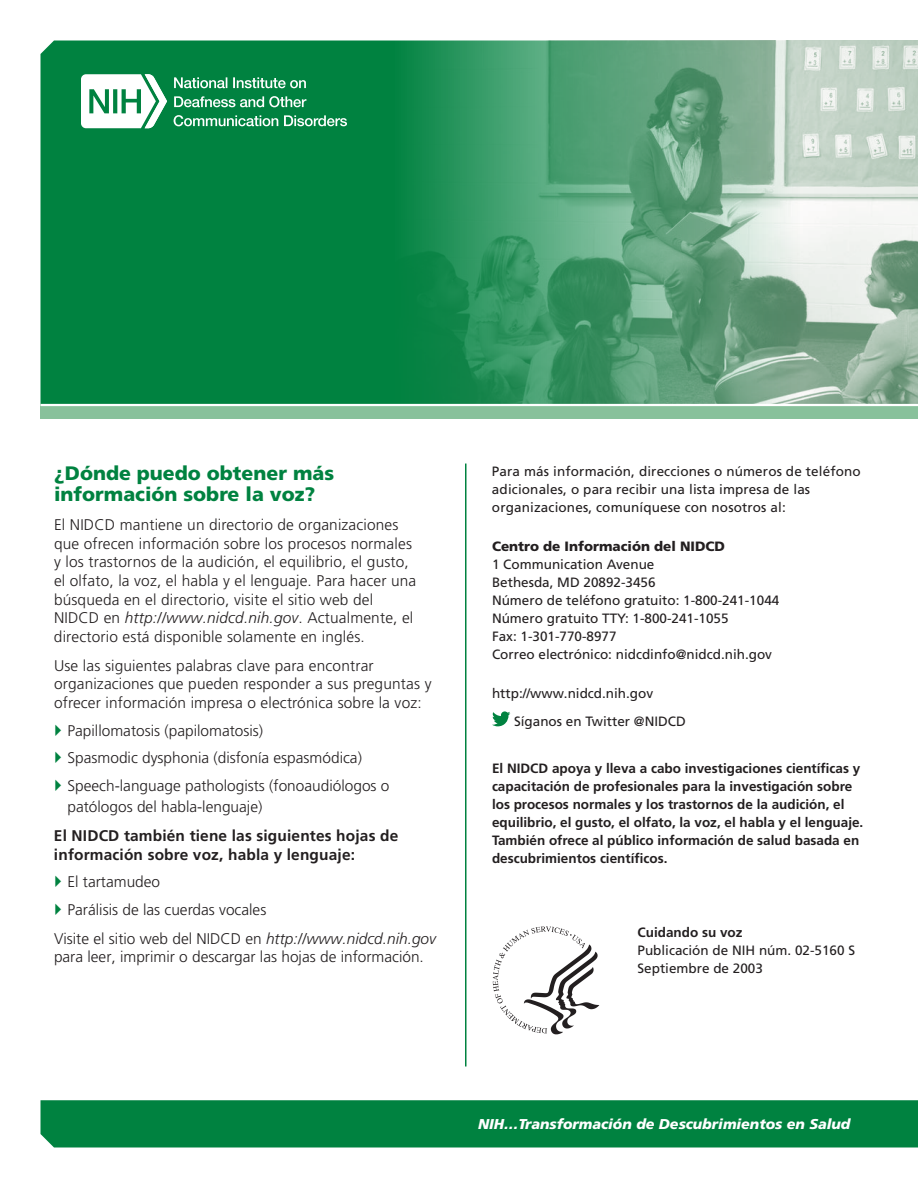
<style>
.page{position:relative;width:918px;height:1188px;background:#fff}
.page>*{position:absolute;margin:0;border:0;box-sizing:border-box;transform-origin:0 0}
.t1{font:900 19.5px/21px "Frutiger LT Std";color:#008240}
.t2{font:300 15.45px/18.6px "Frutiger LT Std";letter-spacing:.01em;color:#231f20}
.t3{font:700 15.45px/18.6px "Frutiger LT Std";letter-spacing:.01em;color:#231f20}
.t4{font:italic 900 14.25px "Frutiger LT Std";color:#fff}
.t5{font:13.5px/18px "Frutiger LT Std";color:#231f20}
.t6{font:700 13.5px/18px "Frutiger LT Std";color:#231f20}
.t7{font:900 13.5px "Frutiger LT Std";color:#231f20}
.s1{font-style:italic}
</style>
<div class="page">
<div style="left:40px;top:40px;width:350px;height:364px;background:#008240"></div>
<div style="left:40px;top:1100px;width:878px;height:48px;background:#008240"></div>
<img style="left:390px;top:40px;width:528px;height:364px">
<div style="left:40px;top:405px;width:878px;height:13px;background:#88c19b"></div>
<hr style="left:40px;top:404px;width:878px;height:2px;background:#fff">
<svg style="left:81px;top:74px;width:86px;height:54px"></svg>
<svg style="left:174px;top:115px;width:173px;height:11px"></svg>
<svg style="left:174px;top:96px;width:132px;height:11px"></svg>
<svg style="left:174px;top:77px;width:132px;height:11px"></svg>
<hr style="left:465px;top:464px;width:1px;height:603px;background:#008240">
<svg style="left:492px;top:711px;width:18px;height:15px"></svg>
<svg style="left:493px;top:926px;width:106px;height:108px"></svg>
<h2 class="t1" style="left:54px;top:463px;width:282px">¿Dónde puedo obtener más información sobre la voz?</h2>
<p class="t2" style="left:54px;top:516px;width:364px">El NIDCD mantiene un directorio de organizaciones que ofrecen información sobre los procesos normales y los trastornos de la audición, el equilibrio, el gusto, el olfato, la voz, el habla y el lenguaje. Para hacer una búsqueda en el directorio, visite el sitio web del NIDCD en <span class="s1">http://www.nidcd.nih.gov</span>. Actualmente, el directorio está disponible solamente en inglés.</p>
<p class="t2" style="left:54px;top:656px;width:379px">Use las siguientes palabras clave para encontrar organizaciones que pueden responder a sus preguntas y ofrecer información impresa o electrónica sobre la voz:</p>
<p class="t2" style="left:68px;top:721px;width:197px">Papillomatosis (papilomatosis)</p>
<p class="t2" style="left:68px;top:749px;width:296px">Spasmodic dysphonia (disfonía espasmódica)</p>
<p class="t2" style="left:68px;top:775px;width:323px;line-height:21px">Speech-language pathologists (fonoaudiólogos o patólogos del habla-lenguaje)</p>
<p class="t3" style="left:54px;top:826px;width:346px">El NIDCD también tiene las siguientes hojas de información sobre voz, habla y lenguaje:</p>
<p class="t2" style="left:68px;top:873px;width:94px">El tartamudeo</p>
<p class="t2" style="left:68px;top:901px;width:200px">Parálisis de las cuerdas vocales</p>
<p class="t2" style="left:54px;top:929px;width:384px">Visite el sitio web del NIDCD en <span class="s1">http://www.nidcd.nih.gov </span>para leer, imprimir o descargar las hojas de información.</p>
<p class="t5" style="left:492px;top:462px;width:370px">Para más información, direcciones o números de teléfono adicionales, o para recibir una lista impresa de las organizaciones, comuníquese con nosotros al:</p>
<p class="t7" style="left:492px;top:538px;width:235px">Centro de Información del NIDCD</p>
<p class="t5" style="left:492px;top:555px;width:289px">1 Communication Avenue<br>Bethesda, MD 20892-3456<br>Número de teléfono gratuito: 1-800-241-1044<br>Número gratuito TTY: 1-800-241-1055<br>Fax: 1-301-770-8977<br>Correo electrónico: nidcdinfo@nidcd.nih.gov</p>
<p class="t5" style="left:492px;top:684px;width:163px">http://www.nidcd.nih.gov</p>
<p class="t5" style="left:514px;top:713px;width:173px">Síganos en Twitter @NIDCD</p>
<p class="t6" style="left:492px;top:759px;width:373px">El NIDCD apoya y lleva a cabo investigaciones científicas y capacitación de profesionales para la investigación sobre los procesos normales y los trastornos de la audición, el equilibrio, el gusto, el olfato, la voz, el habla y el lenguaje.<br>También ofrece al público información de salud basada en descubrimientos científicos.</p>
<p class="t6" style="left:638px;top:923px;width:107px">Cuidando su voz</p>
<p class="t5" style="left:638px;top:941px;width:219px">Publicación de NIH núm. 02-5160 S<br>Septiembre de 2003</p>
<p class="t4" style="left:478px;top:1116px;width:374px">NIH…Transformación de Descubrimientos en Salud</p>
</div>
